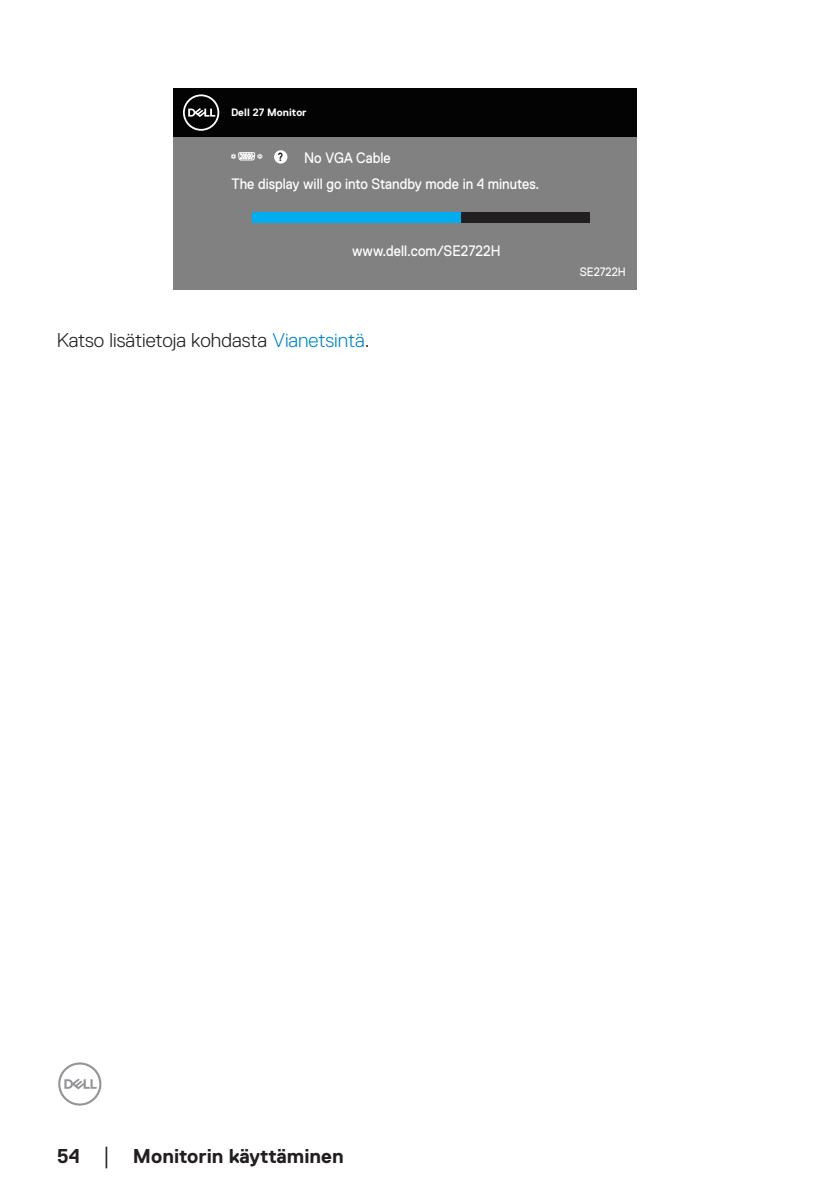
<style>
.page{position:relative;width:840px;height:1191px;background:#fff}
.page>*{position:absolute;margin:0;border:0;box-sizing:border-box;transform-origin:0 0}
.text{font:300 20px "Dell Replica";color:#231f20}
.t1{font:700 20px "Dell Replica";color:#231f20}
.t2{font:15px/26px "Dell Replica";color:#fff;scale:.92 1}
.t3{font:12.2px "Dell Replica";color:#fff;scale:.92 1}
.t4{font:700 11.4px "Arial";color:#030303;scale:.73 1}
.t5{font:700 10.6px "Dell Replica";color:#fff}
.s1{color:#0087cb}
.s2{font-family:"Times New Roman";font-weight:400;font-size:18px}
</style>
<div class="page">
<svg style="left:58px;top:1062px;width:43px;height:43px"></svg>
<div style="left:173px;top:113px;width:463px;height:177px;background:#818181"></div>
<div style="left:173px;top:88px;width:463px;height:49px;background:#030303"></div>
<svg style="left:183px;top:94px;width:36px;height:37px"></svg>
<div style="left:252px;top:212px;width:337px;height:10px;background:#231f20"></div>
<div style="left:274px;top:150px;width:13px;height:14px;background:#fff;border-radius:50%"></div>
<div style="left:252px;top:212px;width:209px;height:10px;background:#00aeef"></div>
<svg style="left:231px;top:152px;width:31px;height:9px"></svg>
<p class="t5" style="left:231px;top:106px;width:77px">Dell 27 Monitor</p>
<p class="t2" style="left:231px;top:145px;width:336px;text-indent:73px">No VGA Cable<br>The display will go into Standby mode in 4 minutes.</p>
<p class="t4" style="left:278px;top:149px;width:9px">?</p>
<p class="t2" style="left:352px;top:238px;width:163px">www.dell.com/SE2722H</p>
<p class="text" style="left:57px;top:329px;width:314px">Katso lisätietoja kohdasta <span class="s1">Vianetsintä</span>.</p>
<p class="t3" style="left:579px;top:265px;width:52px">SE2722H</p>
<h1 class="t1" style="left:57px;top:1144px;width:288px">54 <span class="s2">│</span> Monitorin käyttäminen</h1>
</div>
